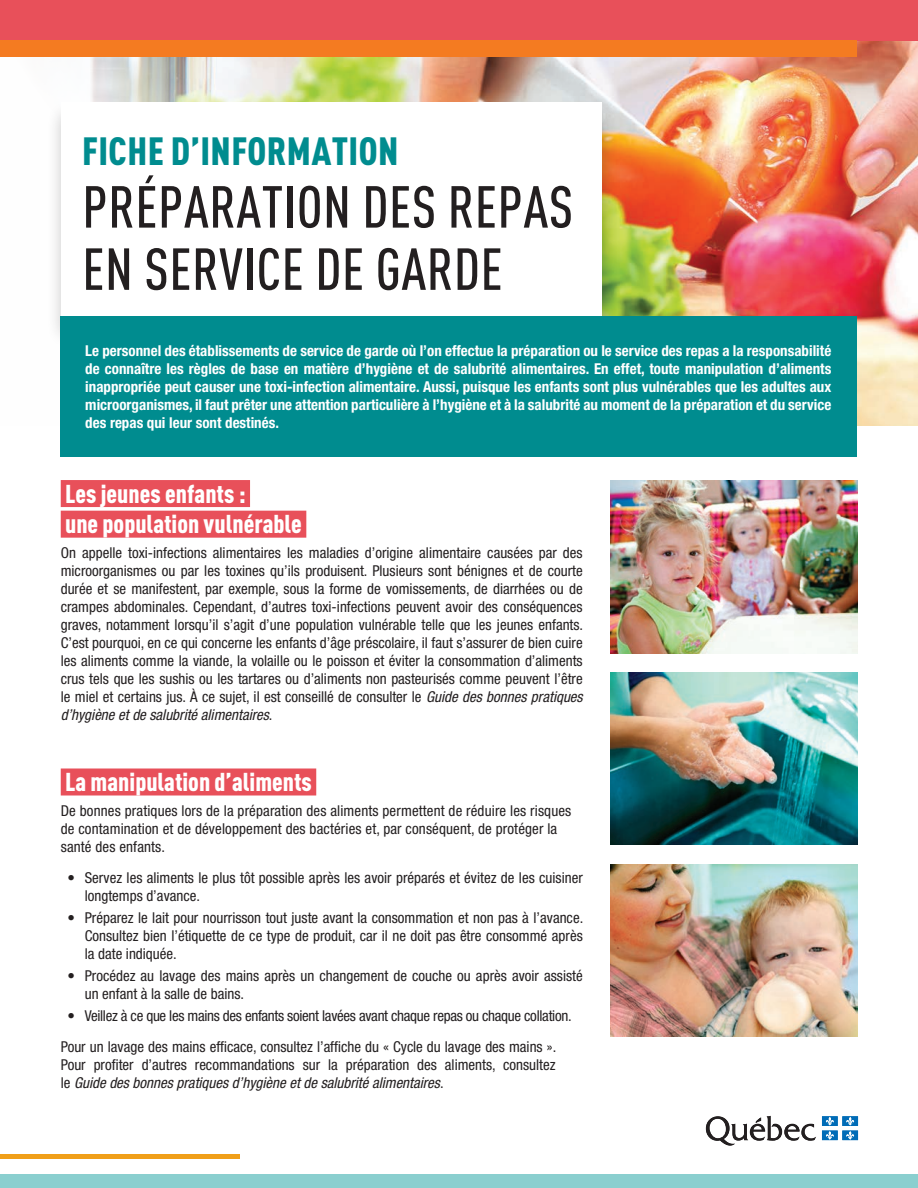
<style>
.page{position:relative;width:918px;height:1188px;background:#fff}
.page>*{position:absolute;margin:0;border:0;box-sizing:border-box;transform-origin:0 0}
.t1{font:500 condensed 58.2px/62.2px "DINOT";letter-spacing:.01em;color:#231f20}
.t2{font:900 condensed 38.85px "DINOT";letter-spacing:.01em;color:#008c8f}
.t3{font:900 condensed 25.5px/30.6px "DINOT";color:#fff}
.t4{font:condensed 15px/18px "Helvetica Neue";color:#231f20;text-align:justify}
.t5{font:700 condensed 15px/18px "Helvetica Neue";color:#fff;text-align:justify}
.t6{font:condensed 15px "Helvetica Neue";letter-spacing:-.02em;color:#231f20}
.s1{font-style:italic}
</style>
<div class="page">
<img style="left:0;top:40px;width:918px;height:386px">
<div style="left:47px;top:101px;width:571px;height:247px;background:#231f20;opacity:.26"></div>
<div style="left:61px;top:102px;width:541px;height:216px;background:#fff"></div>
<img style="left:610px;top:672px;width:247px;height:173px">
<img style="left:610px;top:864px;width:247px;height:173px">
<img style="left:610px;top:481px;width:247px;height:172px">
<div style="left:61px;top:316px;width:796px;height:141px;background:#008c8f"></div>
<img style="left:705px;top:1115px;width:154px;height:26px">
<svg style="left:735px;top:1116px;width:81px;height:25px"></svg>
<img style="left:706px;top:1116px;width:29px;height:30px">
<img style="left:822px;top:1116px;width:16px;height:10px">
<img style="left:842px;top:1116px;width:16px;height:10px">
<img style="left:822px;top:1131px;width:16px;height:9px">
<svg style="left:826px;top:1117px;width:8px;height:23px"></svg>
<img style="left:842px;top:1131px;width:16px;height:9px">
<svg style="left:846px;top:1117px;width:8px;height:23px"></svg>
<div style="left:0;top:1174px;width:918px;height:14px;background:#8acfcf"></div>
<hr style="left:0;top:1154px;width:239px;height:4px;background:#f09f19">
<div style="left:0;top:0;width:918px;height:40px;background:#e8505a"></div>
<div style="left:0;top:40px;width:856px;height:16px;background:#f47b21"></div>
<div style="left:61px;top:480px;width:189px;height:27px;background:#e8505a"></div>
<div style="left:61px;top:511px;width:245px;height:27px;background:#e8505a"></div>
<div style="left:61px;top:769px;width:255px;height:27px;background:#e8505a"></div>
<h1 class="t2" style="left:82px;top:127px;width:318px">FICHE D’INFORMATION</h1>
<h1 class="t1" style="left:82px;top:175px;width:492px">PRÉPARATION DES REPAS<br>EN SERVICE DE GARDE</h1>
<p class="t5" style="left:85px;top:342px;width:748px">Le personnel des établissements de service de garde où l’on effectue la préparation ou le service des repas a la responsabilité de connaître les règles de base en matière d’hygiène et de salubrité alimentaires. En effet, toute manipulation d’aliments inappropriée peut causer une toxi-infection alimentaire. Aussi, puisque les enfants sont plus vulnérables que les adultes aux microorganismes, il faut prêter une attention particulière à l’hygiène et à la salubrité au moment de la préparation et du service des repas qui leur sont destinés.</p>
<h2 class="t3" style="left:65px;top:478px;width:238px">Les jeunes enfants :<br>une population vulnérable</h2>
<p class="t4" style="left:61px;top:544px;width:524px">On appelle toxi-infections alimentaires les maladies d’origine alimentaire causées par des microorganismes ou par les toxines qu’ils produisent. Plusieurs sont bénignes et de courte durée et se manifestent, par exemple, sous la forme de vomissements, de diarrhées ou de crampes abdominales. Cependant, d’autres toxi-infections peuvent avoir des conséquences graves, notamment lorsqu’il s’agit d’une population vulnérable telle que les jeunes enfants.<br>C’est pourquoi, en ce qui concerne les enfants d’âge préscolaire, il faut s’assurer de bien cuire les aliments comme la viande, la volaille ou le poisson et éviter la consommation d’aliments crus tels que les sushis ou les tartares ou d’aliments non pasteurisés comme peuvent l’être le miel et certains jus. À ce sujet, il est conseillé de consulter le <span class="s1">Guide des bonnes pratiques d’hygiène et de salubrité alimentaires</span>.</p>
<h2 class="t3" style="left:65px;top:766px;width:248px">La manipulation d’aliments</h2>
<p class="t4" style="left:61px;top:801px;width:512px;text-align:left">De bonnes pratiques lors de la préparation des aliments permettent de réduire les risques de contamination et de développement des bactéries et, par conséquent, de protéger la santé des enfants.</p>
<p class="t4" style="left:85px;top:869px;width:500px;text-indent:-17px">• Servez les aliments le plus tôt possible après les avoir préparés et évitez de les cuisiner longtemps d’avance.</p>
<p class="t4" style="left:85px;top:909px;width:500px;text-indent:-17px">• Préparez le lait pour nourrisson tout juste avant la consommation et non pas à l’avance.<br>Consultez bien l’étiquette de ce type de produit, car il ne doit pas être consommé après la date indiquée.</p>
<p class="t4" style="left:85px;top:966px;width:500px;text-indent:-17px">• Procédez au lavage des mains après un changement de couche ou après avoir assisté un enfant à la salle de bains.</p>
<p class="t6" style="left:67px;top:1007px;width:506px">• Veillez à ce que les mains des enfants soient lavées avant chaque repas ou chaque collation.</p>
<p class="t4" style="left:61px;top:1038px;width:497px">Pour un lavage des mains efficace, consultez l’affiche du « Cycle du lavage des mains ».<br>Pour profiter d’autres recommandations sur la préparation des aliments, consultez le <span class="s1">Guide des bonnes pratiques d’hygiène et de salubrité alimentaires</span>.</p>
</div>
